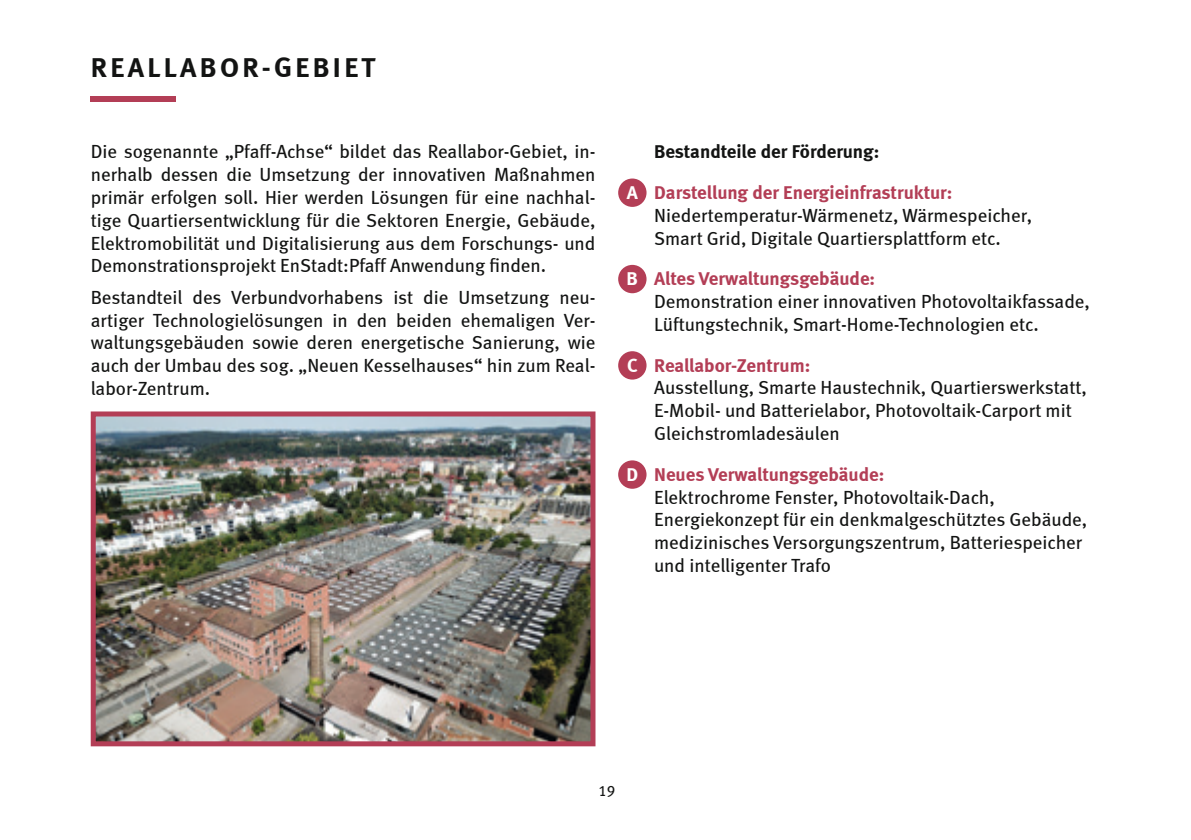
<style>
.page{position:relative;width:1191px;height:840px;background:#fff}
.page>*{position:absolute;margin:0;border:0;box-sizing:border-box;transform-origin:0 0}
.t1{font:28px "Meta Bold LF";letter-spacing:.12em;color:#131413}
.t2{font:19px/22.8px "Meta Book LF";color:#131413}
.t3{font:19px/40.6px "Meta Bold LF";color:#b33e56}
.t4{font:15px "Meta Book LF";color:#131413}
.s1{color:#131413}
.s2{color:#fff}
</style>
<div class="page">
<div style="left:91px;top:96px;width:85px;height:6px;background:#b33e56"></div>
<div style="left:618px;top:178px;width:28px;height:29px;background:#b33e56;border-radius:50%"></div>
<div style="left:618px;top:265px;width:28px;height:28px;background:#b33e56;border-radius:50%"></div>
<div style="left:618px;top:351px;width:28px;height:28px;background:#b33e56;border-radius:50%"></div>
<div style="left:618px;top:460px;width:28px;height:28px;background:#b33e56;border-radius:50%"></div>
<img style="left:97px;top:417px;width:492px;height:323px">
<div style="left:91px;top:411px;width:504px;height:335px;border:5px solid #b33e56"></div>
<h1 class="t1" style="left:91px;top:50px;width:286px">REALLABOR-GEBIET</h1>
<p class="t2" style="left:91px;top:140px;width:506px;text-align:justify">Die sogenannte „Pfaff-Achse“ bildet das Reallabor-Gebiet, in&shy;nerhalb dessen die Umsetzung der innovativen Maßnahmen primär erfolgen soll. Hier werden Lösungen für eine nachhal&shy;tige Quartiersentwicklung für die Sektoren Energie, Gebäude, Elektromobilität und Digitalisierung aus dem Forschungs- und Demonstrationsprojekt EnStadt:Pfaff Anwendung finden.</p>
<p class="t2" style="left:91px;top:285px;width:506px;text-align:justify">Bestandteil des Verbundvorhabens ist die Umsetzung neu&shy;artiger Technologielösungen in den beiden ehemaligen Ver&shy;waltungsgebäuden sowie deren energetische Sanierung, wie auch der Umbau des sog. „Neuen Kesselhauses“ hin zum Real&shy;labor-Zentrum.</p>
<p class="t3" style="left:627px;top:131px;width:327px;text-indent:27px"><span class="s1">Bestandteile der Förderung:<br></span><span class="s2">A</span> Darstellung der Energieinfrastruktur:</p>
<p class="t2" style="left:654px;top:203px;width:379px">Niedertemperatur-Wärmenetz, Wärmespeicher,<br>Smart Grid, Digitale Quartiersplattform etc.</p>
<p class="t3" style="left:626px;top:258px;width:250px"><span class="s2">B</span> Altes Verwaltungsgebäude:</p>
<p class="t2" style="left:654px;top:289px;width:437px">Demonstration einer innovativen Photovoltaikfassade,<br>Lüftungstechnik, Smart-Home-Technologien etc.</p>
<p class="t3" style="left:627px;top:344px;width:185px"><span class="s2">C</span> Reallabor-Zentrum:</p>
<p class="t2" style="left:654px;top:376px;width:434px">Ausstellung, Smarte Haustechnik, Quartierswerkstatt,<br>E-Mobil- und Batterielabor, Photovoltaik-Carport mit<br>Gleichstromladesäulen</p>
<p class="t3" style="left:626px;top:453px;width:259px"><span class="s2">D</span> Neues Verwaltungsgebäude:</p>
<p class="t2" style="left:654px;top:485px;width:435px">Elektrochrome Fenster, Photovoltaik-Dach, Energiekonzept für ein denkmalgeschütztes Gebäude, medizinisches Versorgungszentrum, Batteriespeicher und intelligenter Trafo</p>
<p class="t4" style="left:598px;top:781px;width:18px">19</p>
</div>
